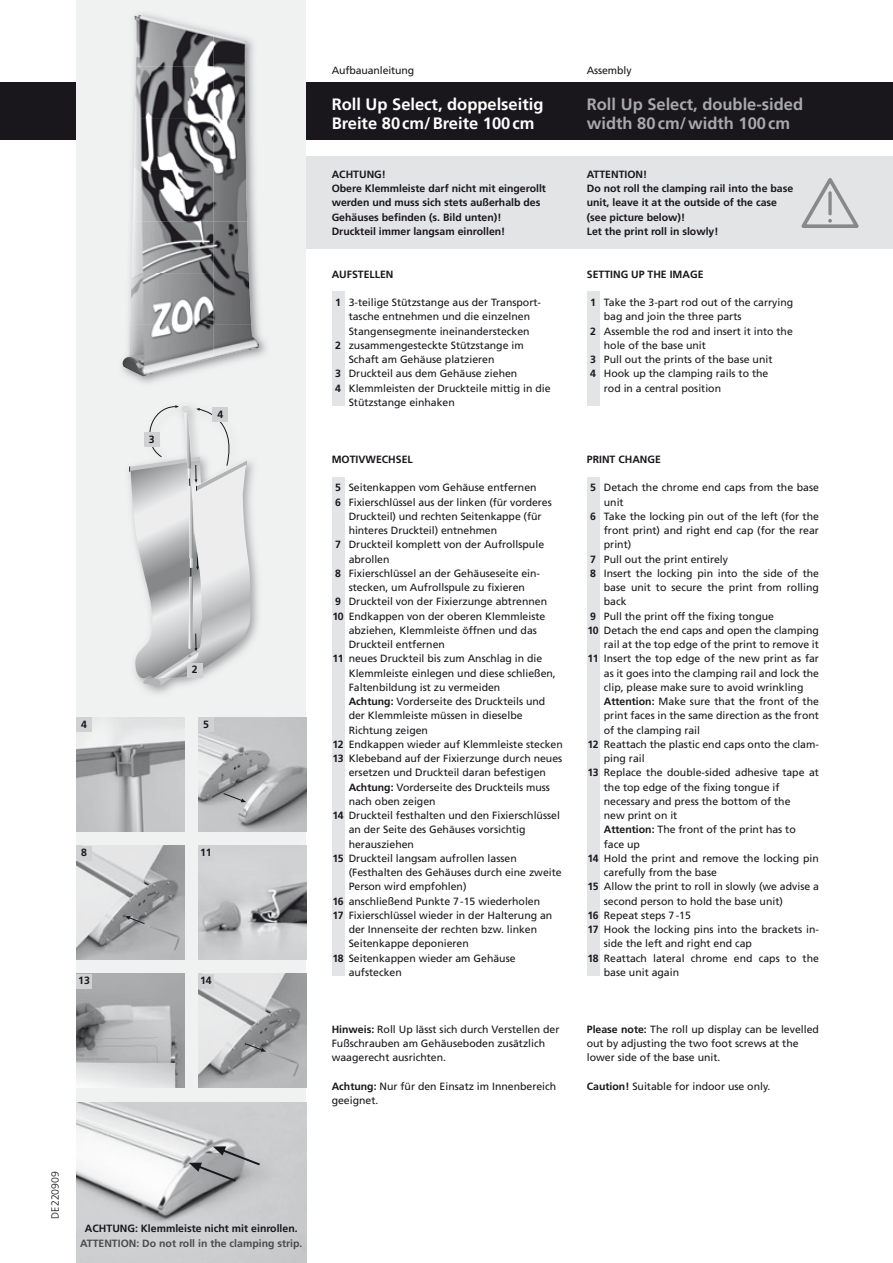
<style>
.page{position:relative;width:893px;height:1263px;background:#fff}
.page>*{position:absolute;margin:0;border:0;box-sizing:border-box;transform-origin:0 0}
.t1{font:700 16.5px/19.5px "Frutiger LT Com";color:#fff}
.t2{font:700 16.5px/19.5px "Frutiger LT Com";color:#a7a9ab}
.t3{font:10.5px/14.2px "Frutiger LT Com";color:#1a171c}
.t4{font:700 10.5px/14.2px "Frutiger LT Com";color:#1a171c}
.t5{font:700 10.5px "Frutiger LT Com";color:#4c4c4e}
.t6{font:300 10.5px "Frutiger LT Com";color:#1a171c}
.s1{font-weight:700}
</style>
<div class="page">
<div style="left:0;top:83px;width:893px;height:57px;background:#1a171c"></div>
<div style="left:278px;top:156px;width:615px;height:93px;background:#e3e4e5"></div>
<div style="left:77px;top:0;width:229px;height:1263px;background:#f0f1f1"></div>
<div style="left:587px;top:292px;width:12px;height:114px;background:#e3e4e5"></div>
<div style="left:332px;top:292px;width:12px;height:114px;background:#e3e4e5"></div>
<div style="left:332px;top:477px;width:12px;height:499px;background:#e3e4e5"></div>
<div style="left:587px;top:477px;width:13px;height:499px;background:#e3e4e5"></div>
<img style="left:198px;top:974px;width:108px;height:114px">
<img style="left:267px;top:1052px;width:32px;height:25px">
<svg style="left:243px;top:1041px;width:23px;height:11px"></svg>
<img style="left:77px;top:717px;width:107px;height:114px">
<img style="left:198px;top:717px;width:108px;height:114px">
<img style="left:77px;top:846px;width:107px;height:114px">
<img style="left:198px;top:846px;width:108px;height:114px">
<img style="left:148px;top:925px;width:32px;height:26px">
<img style="left:122px;top:14px;width:144px;height:369px">
<img style="left:132px;top:15px;width:82px;height:258px">
<img style="left:214px;top:34px;width:33px;height:187px">
<img style="left:214px;top:221px;width:37px;height:104px">
<img style="left:130px;top:273px;width:84px;height:52px">
<img style="left:123px;top:325px;width:91px;height:51px">
<img style="left:214px;top:325px;width:45px;height:33px">
<img style="left:144px;top:462px;width:114px;height:232px">
<svg style="left:129px;top:405px;width:122px;height:282px"></svg>
<svg style="left:221px;top:792px;width:25px;height:10px"></svg>
<svg style="left:125px;top:916px;width:23px;height:10px"></svg>
<img style="left:77px;top:974px;width:107px;height:114px">
<div style="left:144px;top:432px;width:15px;height:15px;background:#d0d1d2"></div>
<div style="left:213px;top:407px;width:15px;height:15px;background:#d0d1d2"></div>
<div style="left:77px;top:717px;width:15px;height:15px;background:#d0d1d2"></div>
<div style="left:198px;top:717px;width:15px;height:15px;background:#d0d1d2"></div>
<div style="left:77px;top:846px;width:15px;height:15px;background:#d0d1d2"></div>
<div style="left:77px;top:974px;width:15px;height:15px;background:#d0d1d2"></div>
<div style="left:198px;top:846px;width:15px;height:15px;background:#d0d1d2"></div>
<div style="left:198px;top:974px;width:15px;height:15px;background:#d0d1d2"></div>
<div style="left:187px;top:663px;width:15px;height:15px;background:#d0d1d2"></div>
<svg style="left:801px;top:178px;width:58px;height:50px"></svg>
<svg style="left:828px;top:191px;width:4px;height:24px"></svg>
<img style="left:77px;top:1102px;width:229px;height:161px">
<svg style="left:189px;top:1146px;width:80px;height:41px;background:#a4a4a6"></svg>
<p class="t4" style="left:149px;top:432px;width:7px">3</p>
<p class="t4" style="left:217px;top:407px;width:7px">4</p>
<p class="t4" style="left:192px;top:662px;width:7px">2</p>
<p class="t4" style="left:81px;top:717px;width:7px">4</p>
<p class="t4" style="left:203px;top:717px;width:7px">5</p>
<p class="t4" style="left:81px;top:845px;width:7px">8</p>
<p class="t4" style="left:78px;top:974px;width:13px">13</p>
<p class="t4" style="left:200px;top:845px;width:13px">11</p>
<p class="t4" style="left:200px;top:974px;width:13px">14</p>
<p class="t6" style="left:49px;top:1218px;width:49px;rotate:-90deg">DE220909</p>
<p class="t4" style="left:85px;top:1222px;width:214px">ACHTUNG: Klemmleiste nicht mit einrollen.</p>
<p class="t5" style="left:80px;top:1237px;width:224px">ATTENTION: Do not roll in the clamping strip.</p>
<p class="t3" style="left:332px;top:63px;width:84px">Aufbauanleitung</p>
<p class="t3" style="left:587px;top:63px;width:46px">Assembly</p>
<h1 class="t1" style="left:332px;top:94px;width:213px">Roll Up Select, doppelseitig<br>Breite 80 cm/ Breite 100 cm</h1>
<h1 class="t2" style="left:587px;top:94px;width:218px">Roll Up Select, double-sided width 80 cm/ width 100 cm</h1>
<p class="t4" style="left:332px;top:167px;width:216px">ACHTUNG!<br>Obere Klemmleiste darf nicht mit eingerollt werden und muss sich stets außerhalb des Gehäuses befinden (s. Bild unten)!<br>Druckteil immer langsam einrollen!</p>
<p class="t4" style="left:587px;top:167px;width:208px">ATTENTION!<br>Do not roll the clamping rail into the base unit, leave it at the outside of the case (see picture below)!<br>Let the print roll in slowly!</p>
<p class="t4" style="left:332px;top:267px;width:63px">AUFSTELLEN</p>
<p class="t3" style="left:349px;top:295px;width:203px">3-teilige Stützstange aus der Transport&shy;tasche entnehmen und die einzelnen Stangensegmente ineinanderstecken zusammengesteckte Stützstange im Schaft am Gehäuse platzieren<br>Druckteil aus dem Gehäuse ziehen Klemmleisten der Druckteile mittig in die Stützstange einhaken</p>
<p class="t4" style="left:335px;top:295px;width:7px">1</p>
<p class="t4" style="left:335px;top:338px;width:7px">2</p>
<p class="t4" style="left:335px;top:367px;width:7px">3<br>4</p>
<p class="t4" style="left:332px;top:452px;width:83px">MOTIVWECHSEL</p>
<p class="t3" style="left:349px;top:481px;width:216px">Seitenkappen vom Gehäuse entfernen Fixierschlüssel aus der linken (für vorderes Druckteil) und rechten Seitenkappe (für hinteres Druckteil) entnehmen<br>Druckteil komplett von der Aufrollspule abrollen<br>Fixierschlüssel an der Gehäuseseite ein&shy;stecken, um Aufrollspule zu fixieren Druckteil von der Fixierzunge abtrennen Endkappen von der oberen Klemmleiste abziehen, Klemmleiste öffnen und das Druckteil entfernen<br>neues Druckteil bis zum Anschlag in die Klemmleiste einlegen und diese schließen, Faltenbildung ist zu vermeiden<br><span class="s1">Achtung:</span> Vorderseite des Druckteils und der Klemmleiste müssen in dieselbe Richtung zeigen<br>Endkappen wieder auf Klemmleiste stecken Klebeband auf der Fixierzunge durch neues ersetzen und Druckteil daran befestigen <span class="s1">Achtung:</span> Vorderseite des Druckteils muss nach oben zeigen<br>Druckteil festhalten und den Fixierschlüssel an der Seite des Gehäuses vorsichtig herausziehen<br>Druckteil langsam aufrollen lassen (Festhalten des Gehäuses durch eine zweite Person wird empfohlen)<br>anschließend Punkte 7 -15 wiederholen Fixierschlüssel wieder in der Halterung an der Innenseite der rechten bzw. linken Seitenkappe deponieren<br>Seitenkappen wieder am Gehäuse aufstecken</p>
<p class="t4" style="left:335px;top:481px;width:7px">5<br>6</p>
<p class="t4" style="left:335px;top:538px;width:7px">7</p>
<p class="t4" style="left:335px;top:566px;width:7px">8</p>
<p class="t4" style="left:332px;top:595px;width:13px">9<br>10</p>
<p class="t4" style="left:332px;top:652px;width:13px">11</p>
<p class="t4" style="left:332px;top:737px;width:13px">12<br>13</p>
<p class="t4" style="left:332px;top:808px;width:13px">14</p>
<p class="t4" style="left:332px;top:851px;width:13px">15</p>
<p class="t4" style="left:332px;top:894px;width:13px">16<br>17</p>
<p class="t4" style="left:332px;top:951px;width:13px">18</p>
<p class="t3" style="left:332px;top:1022px;width:229px"><span class="s1">Hinweis:</span> Roll Up lässt sich durch Verstellen der<br>Fußschrauben am Gehäuseboden zusätzlich waagerecht ausrichten.</p>
<p class="t3" style="left:332px;top:1079px;width:226px"><span class="s1">Achtung:</span> Nur für den Einsatz im Innenbereich geeignet.</p>
<p class="t4" style="left:587px;top:267px;width:118px">SETTING UP THE IMAGE</p>
<p class="t3" style="left:604px;top:295px;width:191px">Take the 3-part rod out of the carrying bag and join the three parts<br>Assemble the rod and insert it into the hole of the base unit<br>Pull out the prints of the base unit<br>Hook up the clamping rails to the<br>rod in a central position</p>
<p class="t4" style="left:590px;top:295px;width:7px">1</p>
<p class="t4" style="left:590px;top:324px;width:7px">2</p>
<p class="t4" style="left:590px;top:352px;width:7px">3<br>4</p>
<p class="t4" style="left:587px;top:452px;width:76px">PRINT CHANGE</p>
<p class="t3" style="left:604px;top:480px;width:217px">Detach the chrome end caps from the base unit<br>Take the locking pin out of the left (for the front print) and right end cap (for the rear print)<br>Pull out the print entirely<br>Insert the locking pin into the side of the base unit to secure the print from rolling back<br>Pull the print off the fixing tongue<br>Detach the end caps and open the clamping rail at the top edge of the print to remove it<br>Insert the top edge of the new print as far as it goes into the clamping rail and lock the clip, please make sure to avoid wrinkling<br><span class="s1">Attention:</span> Make sure that the front of the print faces in the same direction as the front of the clamping rail<br>Reattach the plastic end caps onto the clam&shy;ping rail<br>Replace the double-sided adhesive tape at the top edge of the fixing tongue if necessary and press the bottom of the<br>new print on it<br><span class="s1">Attention:</span> The front of the print has to<br>face up<br>Hold the print and remove the locking pin carefully from the base<br>Allow the print to roll in slowly (we advise a second person to hold the base unit)<br>Repeat steps 7 -15<br>Hook the locking pins into the brackets in&shy;side the left and right end cap<br>Reattach lateral chrome end caps to the base unit again</p>
<p class="t4" style="left:590px;top:481px;width:7px">5</p>
<p class="t4" style="left:590px;top:509px;width:7px">6</p>
<p class="t4" style="left:590px;top:552px;width:7px">7<br>8</p>
<p class="t4" style="left:588px;top:609px;width:13px">9<br>10</p>
<p class="t4" style="left:588px;top:652px;width:13px">11</p>
<p class="t4" style="left:588px;top:737px;width:13px">12</p>
<p class="t4" style="left:588px;top:766px;width:13px">13</p>
<p class="t4" style="left:588px;top:851px;width:13px">14</p>
<p class="t4" style="left:588px;top:880px;width:13px">15</p>
<p class="t4" style="left:588px;top:908px;width:13px">16<br>17</p>
<p class="t4" style="left:588px;top:951px;width:13px">18</p>
<p class="t3" style="left:587px;top:1022px;width:234px"><span class="s1">Please note:</span> The roll up display can be levelled out by adjusting the two foot screws at the lower side of the base unit.</p>
<p class="t3" style="left:587px;top:1079px;width:185px"><span class="s1">Caution!</span> Suitable for indoor use only.</p>
</div>
